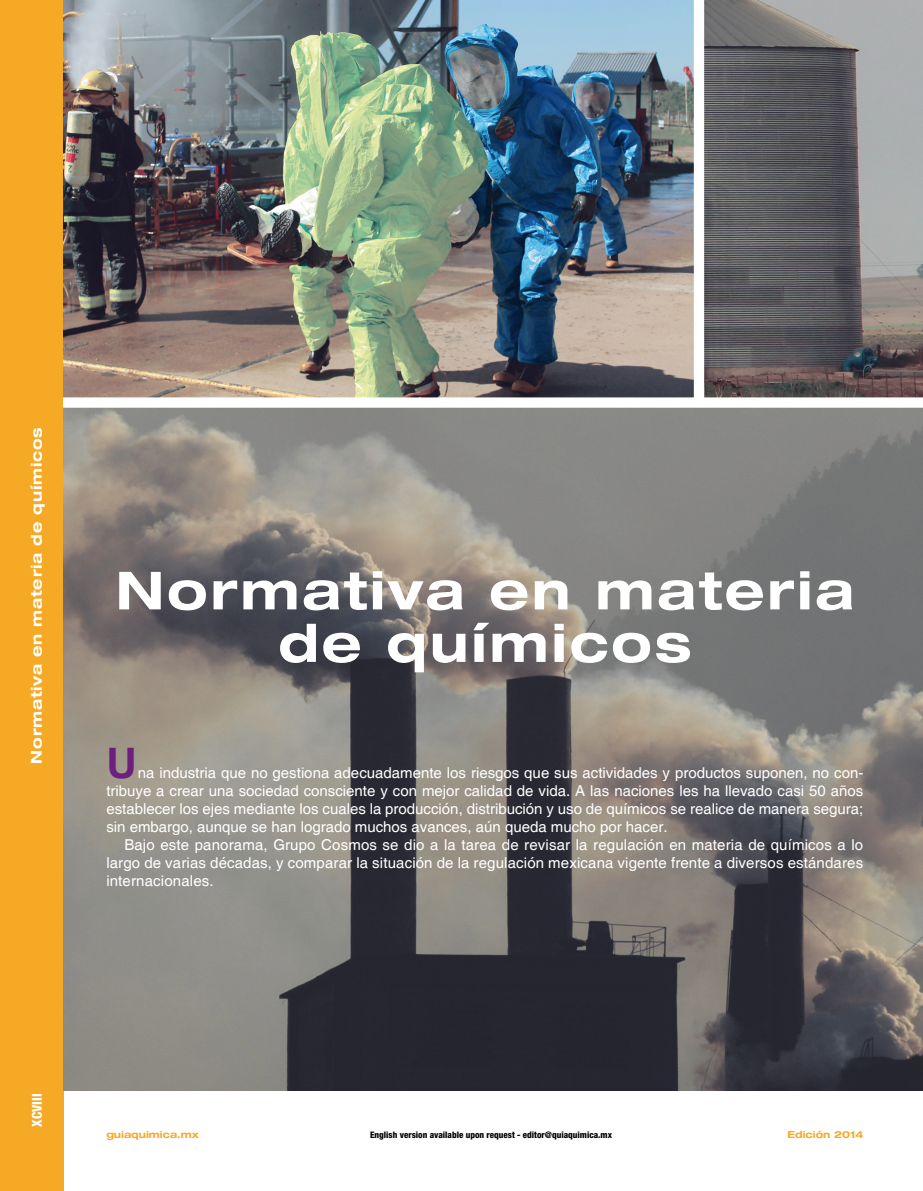
<style>
.page{position:relative;width:923px;height:1191px;background:#fff}
.page>*{position:absolute;margin:0;border:0;box-sizing:border-box;transform-origin:0 0}
.Titulo{font:700 expanded 52.5px "Helvetica Neue LT Std";letter-spacing:.05em;color:#fff}
.Body_Text_s_ind{font:700 42px "Helvetica";color:#6d1e7e}
.Body_Text_s_ind-2{font:15px/18px "Helvetica";color:#fff;text-align:justify}
.Body_Text{font:15px/18px "Helvetica";letter-spacing:.01em;color:#fff;text-align:justify}
.t1{font:700 expanded 15px "Helvetica Neue LT Std";letter-spacing:.05em;color:#fff}
.t2{font:800 condensed 13.5px "Helvetica Neue LT Std";color:#fff}
.t3{font:700 expanded 9.75px "Helvetica Neue LT Std";color:#f6a925}
.t4{font:800 condensed 9px "Helvetica Neue LT Std";color:#000}
</style>
<div class="page">
<div style="left:0;top:0;width:64px;height:1191px;background:#f6a925"></div>
<img style="left:64px;top:0;width:859px;height:1090px">
<p class="t1" style="left:27px;top:763px;width:338px;rotate:-90deg">Normativa en materia de químicos</p>
<p class="Titulo" style="left:116px;top:557px;width:740px">Normativa en materia</p>
<p class="Titulo" style="left:278px;top:610px;width:415px">de químicos</p>
<p class="Body_Text_s_ind" style="left:106px;top:737px;width:32px">U</p>
<p class="Body_Text_s_ind-2" style="left:106px;top:764px;width:758px;text-indent:31px">na industria que no gestiona adecuadamente los riesgos que sus actividades y productos suponen, no con&shy;tribuye a crear una sociedad consciente y con mejor calidad de vida. A las naciones les ha llevado casi 50 años establecer los ejes mediante los cuales la producción, distribución y uso de químicos se realice de manera segura; sin embargo, aunque se han logrado muchos avances, aún queda mucho por hacer.</p>
<p class="Body_Text" style="left:106px;top:836px;width:758px;text-indent:18px">Bajo este panorama, Grupo Cosmos se dio a la tarea de revisar la regulación en materia de químicos a lo largo de varias décadas, y comparar la situación de la regulación mexicana vigente frente a diversos estándares internacionales.</p>
<p class="t2" style="left:29px;top:1126px;width:35px;rotate:-90deg">XCVIII</p>
<p class="t3" style="left:106px;top:1128px;width:94px">guiaquimica.mx</p>
<p class="t3" style="left:787px;top:1128px;width:77px">Edición 2014</p>
<p class="t4" style="left:370px;top:1129px;width:244px">English version available upon request - editor@quiaquimica.mx</p>
</div>
